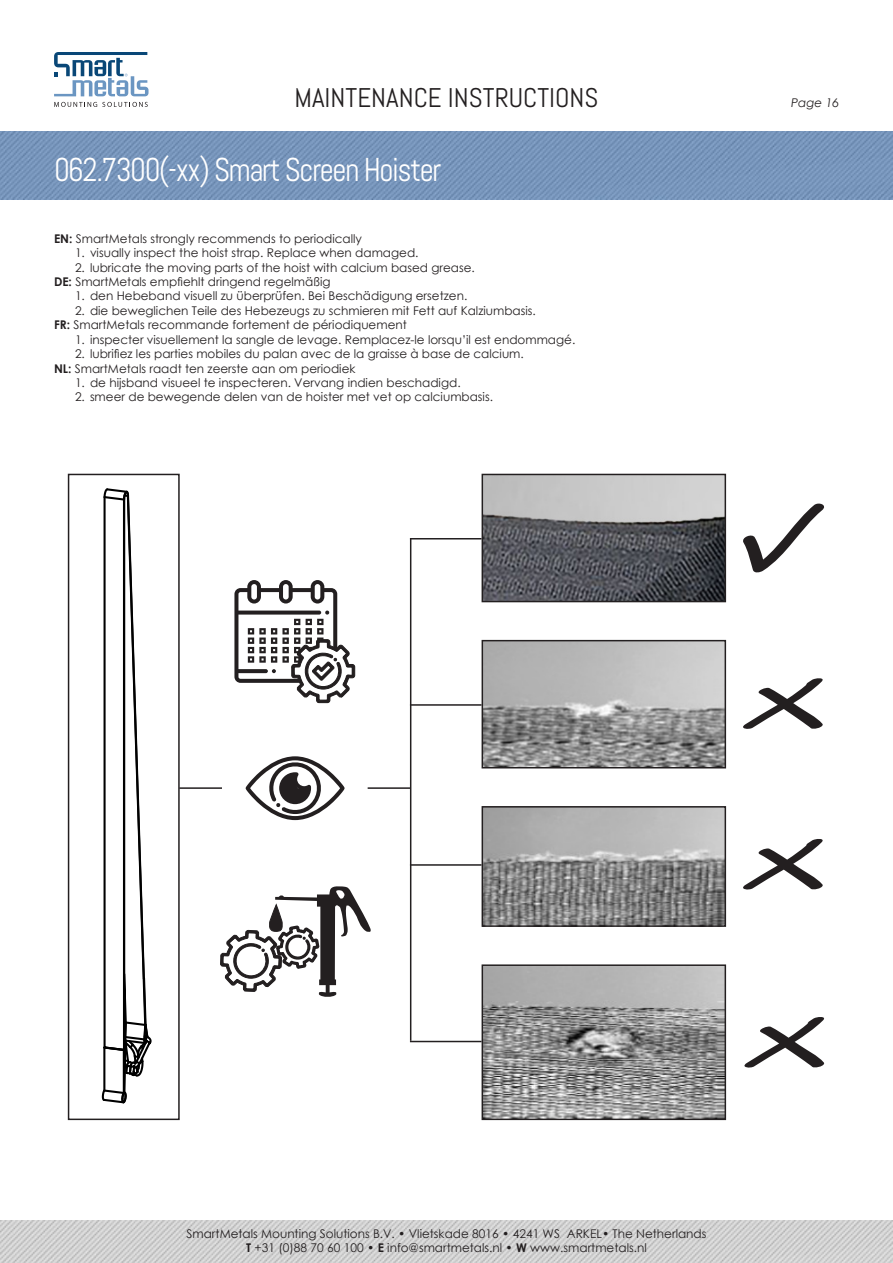
<style>
.page{position:relative;width:893px;height:1263px;background:#fff}
.page>*{position:absolute;margin:0;border:0;box-sizing:border-box;transform-origin:0 0}
.t1{font:33px "Abel";letter-spacing:-.045em;color:#fff;scale:.94 1}
.Hoofdstuk_titel{font:27px "Abel";color:#231f20}
.t2{font:12px/14.4px "Century Gothic";color:#231f20;text-align:center}
.t3{font:italic 12px "Century Gothic";color:#231f20}
.s1{font-weight:700}
</style>
<div class="page">
<img style="left:0;top:132px;width:893px;height:68px">
<img style="left:0;top:1220px;width:893px;height:43px">
<svg style="left:54px;top:102px;width:94px;height:5px"></svg>
<svg style="left:54px;top:52px;width:95px;height:44px"></svg>
<svg style="left:101px;top:488px;width:52px;height:775px"></svg>
<svg style="left:234px;top:580px;width:122px;height:124px"></svg>
<svg style="left:246px;top:756px;width:99px;height:64px"></svg>
<img style="left:485px;top:643px;width:238px;height:122px">
<div style="left:482px;top:640px;width:244px;height:128px;border:2px solid #231f20"></div>
<img style="left:485px;top:809px;width:238px;height:115px">
<div style="left:482px;top:806px;width:244px;height:121px;border:2px solid #231f20"></div>
<img style="left:485px;top:967px;width:238px;height:150px">
<div style="left:482px;top:964px;width:244px;height:156px;border:2px solid #231f20"></div>
<img style="left:485px;top:477px;width:238px;height:122px">
<div style="left:482px;top:474px;width:244px;height:128px;border:2px solid #231f20"></div>
<svg style="left:743px;top:503px;width:81px;height:70px"></svg>
<svg style="left:743px;top:678px;width:80px;height:51px"></svg>
<svg style="left:743px;top:839px;width:80px;height:51px"></svg>
<svg style="left:744px;top:1017px;width:81px;height:51px"></svg>
<hr style="left:410px;top:538px;width:1px;height:503px;background:#231f20">
<hr style="left:410px;top:1041px;width:72px;height:1px;background:#231f20">
<hr style="left:410px;top:864px;width:72px;height:2px;background:#231f20">
<hr style="left:368px;top:787px;width:42px;height:2px;background:#231f20">
<hr style="left:410px;top:704px;width:72px;height:2px;background:#231f20">
<hr style="left:410px;top:538px;width:72px;height:1px;background:#231f20">
<hr style="left:179px;top:787px;width:43px;height:2px;background:#231f20">
<div style="left:68px;top:474px;width:112px;height:646px;border:2px solid #231f20"></div>
<svg style="left:220px;top:886px;width:151px;height:111px"></svg>
<p class="Hoofdstuk_titel" style="left:294px;top:81px;width:306px">MAINTENANCE INSTRUCTIONS</p>
<h1 class="t1" style="left:54px;top:149px;width:414px">062.7300(-xx) Smart Screen Hoister</h1>
<p class="t2" style="left:54px;top:231px;width:309px"><span class="s1">EN:</span> SmartMetals strongly recommends to periodically</p>
<p class="t2" style="left:75px;top:246px;width:345px">1. visually inspect the hoist strap. Replace when damaged.</p>
<p class="t2" style="left:75px;top:260px;width:401px">2. lubricate the moving parts of the hoist with calcium based grease.</p>
<p class="t2" style="left:54px;top:274px;width:278px"><span class="s1">DE:</span> SmartMetals empfiehlt dringend regelmäßig</p>
<p class="t2" style="left:75px;top:289px;width:394px">1. den Hebeband visuell zu überprüfen. Bei Beschädigung ersetzen.</p>
<p class="t2" style="left:75px;top:303px;width:462px">2. die beweglichen Teile des Hebezeugs zu schmieren mit Fett auf Kalziumbasis.</p>
<p class="t2" style="left:54px;top:318px;width:354px"><span class="s1">FR:</span> SmartMetals recommande fortement de périodiquement</p>
<p class="t2" style="left:75px;top:332px;width:502px">1. inspecter visuellement la sangle de levage. Remplacez-le lorsqu’il est endommagé.</p>
<p class="t2" style="left:75px;top:346px;width:450px">2. lubrifiez les parties mobiles du palan avec de la graisse à base de calcium.</p>
<p class="t2" style="left:54px;top:361px;width:303px"><span class="s1">NL:</span> SmartMetals raadt ten zeerste aan om periodiek</p>
<p class="t2" style="left:75px;top:375px;width:387px">1. de hijsband visueel te inspecteren. Vervang indien beschadigd.</p>
<p class="t2" style="left:75px;top:390px;width:419px">2. smeer de bewegende delen van de hoister met vet op calciumbasis.</p>
<p class="t3" style="left:791px;top:94px;width:49px">Page 16</p>
<p class="t2" style="left:187px;top:1226px;width:521px">SmartMetals Mounting Solutions B.V. • Vlietskade 8016 • 4241 WS ARKEL• The Netherlands<br><span class="s1">T</span> +31 (0)88 70 60 100 • <span class="s1">E</span> info@smartmetals.nl • <span class="s1">W</span> www.smartmetals.nl</p>
</div>
